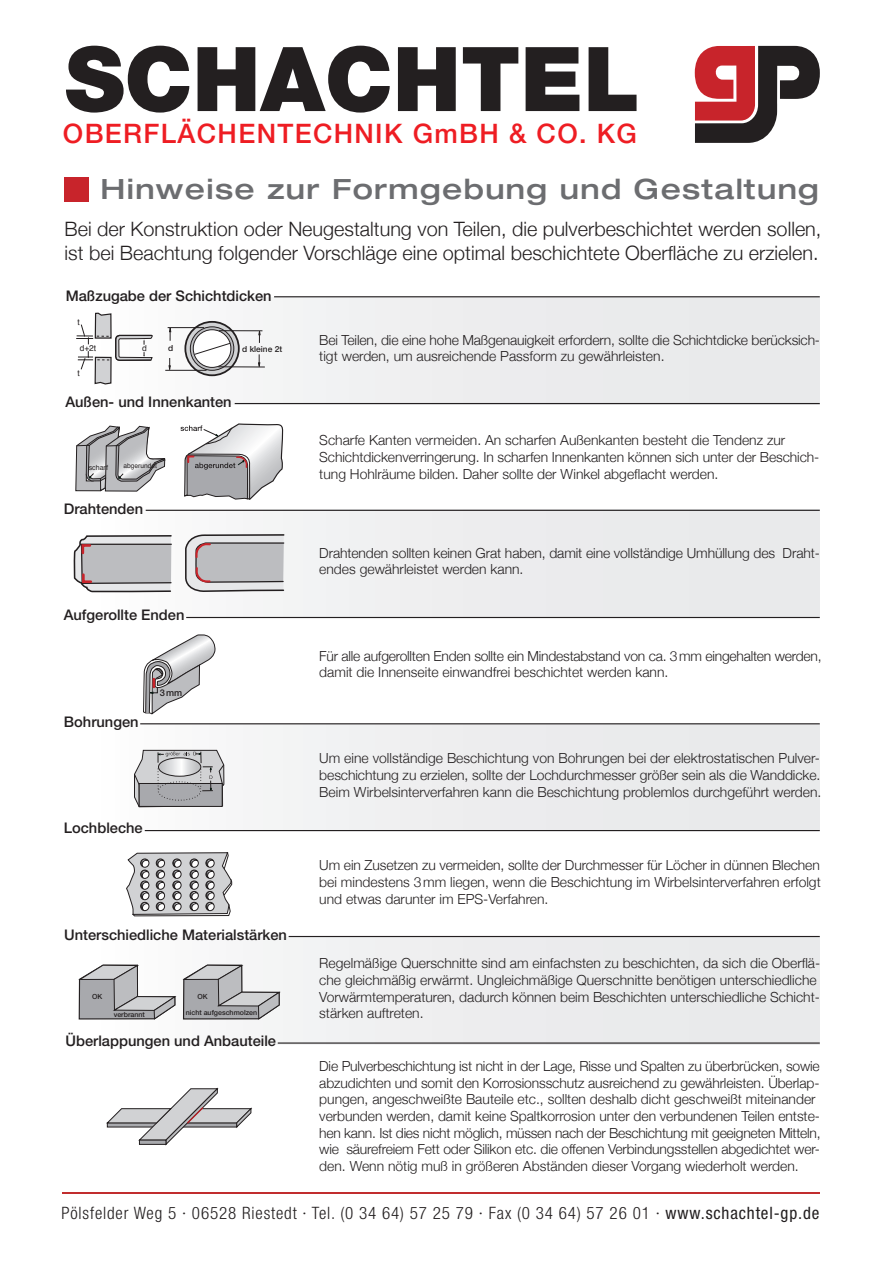
<style>
.page{position:relative;width:893px;height:1263px;background:#fff}
.page>*{position:absolute;margin:0;border:0;box-sizing:border-box;transform-origin:0 0}
.t1{font:900 89.4px "Helvetica Neue";color:#231f20}
.t2{font:500 expanded 27.9px "Helvetica Neue";letter-spacing:.05em;color:#6c6d70}
.t3{font:500 26.85px "Helvetica Neue";letter-spacing:.05em;color:#ee1d23}
.t4{font:300 19.8px/23.7px "Helvetica Neue";color:#231f20}
.t5{font:300 condensed 17.1px "Helvetica Neue";letter-spacing:.05em;color:#231f20}
.t6{font:500 14.7px "Helvetica Neue";color:#231f20}
.t7{font:300 13.95px/16.6px "Helvetica Neue";letter-spacing:-.005em;color:#231f20}
.t8{font:500 9.3px "Helvetica Neue";color:#231f20}
.t9{font:500 8.4px "Helvetica Neue";color:#231f20}
.t10{font:8.4px "Helvetica";color:#231f20}
.t11{font:500 7.05px "Helvetica Neue";color:#231f20}
.t12{font:7.05px "Helvetica";color:#231f20}
.t13{font:6.6px "Helvetica";color:#231f20}
.s1{font-weight:400}
</style>
<div class="page">
<div style="left:92px;top:724px;width:727px;height:107px;background:linear-gradient(to right,#fafafb,#e5e6e7)"></div>
<div style="left:92px;top:298px;width:727px;height:106px;background:linear-gradient(to right,#f9f9fa,#e5e6e8)"></div>
<div style="left:92px;top:510px;width:727px;height:106px;background:linear-gradient(to right,#fafafb,#e5e6e7)"></div>
<div style="left:92px;top:937px;width:727px;height:107px;background:linear-gradient(to right,#fafafb,#e5e6e7)"></div>
<svg style="left:695px;top:46px;width:125px;height:97px"></svg>
<hr style="left:62px;top:1192px;width:758px;height:1px;background:#c12d2e">
<div style="left:64px;top:177px;width:25px;height:25px;background:#c8242b"></div>
<hr style="left:274px;top:296px;width:546px;height:1px;background:#231f20">
<hr style="left:235px;top:403px;width:585px;height:1px;background:#231f20">
<hr style="left:146px;top:510px;width:674px;height:1px;background:#231f20">
<hr style="left:186px;top:617px;width:634px;height:1px;background:#231f20">
<hr style="left:140px;top:723px;width:680px;height:1px;background:#231f20">
<hr style="left:145px;top:830px;width:675px;height:1px;background:#231f20">
<hr style="left:289px;top:936px;width:531px;height:1px;background:#231f20">
<hr style="left:278px;top:1042px;width:542px;height:2px;background:#231f20">
<svg style="left:107px;top:1088px;width:144px;height:57px"></svg>
<svg style="left:134px;top:750px;width:91px;height:57px;background:#b0b1b3"></svg>
<svg style="left:126px;top:852px;width:106px;height:64px;background:#b5b5b6"></svg>
<svg style="left:184px;top:533px;width:101px;height:60px;background:#bdbbbe"></svg>
<svg style="left:73px;top:534px;width:100px;height:59px;background:#bcbabc"></svg>
<svg style="left:78px;top:964px;width:204px;height:56px"></svg>
<svg style="left:143px;top:609px;width:73px;height:106px"></svg>
<svg style="left:181px;top:423px;width:103px;height:77px"></svg>
<svg style="left:75px;top:426px;width:90px;height:65px"></svg>
<svg style="left:185px;top:322px;width:54px;height:53px"></svg>
<div style="left:184px;top:321px;width:56px;height:55px;border:2px solid #231f20;border-radius:50%"></div>
<svg style="left:190px;top:327px;width:44px;height:43px"></svg>
<div style="left:190px;top:326px;width:44px;height:45px;border:1px solid #231f20;border-radius:50%"></div>
<div style="left:193px;top:330px;width:38px;height:37px;background:#fff;border-radius:50%"></div>
<div style="left:193px;top:329px;width:38px;height:39px;border:1px solid #231f20;border-radius:50%"></div>
<svg style="left:194px;top:343px;width:37px;height:12px"></svg>
<hr style="left:168px;top:327px;width:36px;height:1px;background:#231f20">
<hr style="left:165px;top:370px;width:42px;height:1px;background:#231f20">
<svg style="left:169px;top:358px;width:2px;height:14px"></svg>
<svg style="left:169px;top:325px;width:2px;height:16px"></svg>
<svg style="left:258px;top:354px;width:2px;height:15px"></svg>
<svg style="left:258px;top:328px;width:3px;height:15px"></svg>
<hr style="left:218px;top:366px;width:47px;height:1px;background:#231f20">
<hr style="left:219px;top:330px;width:43px;height:1px;background:#231f20">
<svg style="left:76px;top:312px;width:77px;height:73px"></svg>
<h1 class="t1" style="left:65px;top:26px;width:576px">SCHACHTEL</h1>
<h3 class="t3" style="left:63px;top:117px;width:575px">OBERFLÄCHENTECHNIK GmBH &amp; CO. KG</h3>
<h2 class="t2" style="left:101px;top:172px;width:720px">Hinweise zur Formgebung und Gestaltung</h2>
<h3 class="t4" style="left:65px;top:217px;width:758px">Bei der Konstruktion oder Neugestaltung von Teilen, die pulverbeschichtet werden sollen, ist bei Beachtung folgender Vorschläge eine optimal beschichtete Oberfläche zu erzielen.</h3>
<p class="t6" style="left:66px;top:287px;width:207px">Maßzugabe der Schichtdicken</p>
<p class="t7" style="left:319px;top:331px;width:502px">Bei Teilen, die eine hohe Maßgenauigkeit erfordern, sollte die Schichtdicke berücksich&shy;tigt werden, um ausreichende Passform zu gewährleisten.</p>
<p class="t6" style="left:65px;top:393px;width:168px">Außen- und Innenkanten</p>
<p class="t7" style="left:319px;top:432px;width:502px">Scharfe Kanten vermeiden. An scharfen Außenkanten besteht die Tendenz zur<br>Schichtdickenverringerung. In scharfen Innenkanten können sich unter der Beschich&shy;tung Hohlräume bilden. Daher sollte der Winkel abgeflacht werden.</p>
<p class="t6" style="left:64px;top:500px;width:81px">Drahtenden</p>
<p class="t7" style="left:319px;top:544px;width:502px">Drahtenden sollten keinen Grat haben, damit eine vollständige Umhüllung des Draht&shy;endes gewährleistet werden kann.</p>
<p class="t6" style="left:64px;top:606px;width:122px">Aufgerollte Enden</p>
<p class="t7" style="left:319px;top:647px;width:504px">Für alle aufgerollten Enden sollte ein Mindestabstand von ca. 3mm eingehalten werden, damit die Innenseite einwandfrei beschichtet werden kann.</p>
<p class="t6" style="left:64px;top:713px;width:76px">Bohrungen</p>
<p class="t7" style="left:319px;top:750px;width:504px;text-align:justify">Um eine vollständige Beschichtung von Bohrungen bei der elektrostatischen Pulver&shy;beschichtung zu erzielen, sollte der Lochdurchmesser größer sein als die Wanddicke.<br>Beim Wirbelsinterverfahren kann die Beschichtung problemlos durchgeführt werden.</p>
<p class="t6" style="left:64px;top:819px;width:81px">Lochbleche</p>
<p class="t7" style="left:319px;top:857px;width:503px;text-align:justify">Um ein Zusetzen zu vermeiden, sollte der Durchmesser für Löcher in dünnen Blechen bei mindestens 3mm liegen, wenn die Beschichtung im Wirbelsinterverfahren erfolgt und etwas darunter im EPS-Verfahren.</p>
<p class="t6" style="left:64px;top:926px;width:224px">Unterschiedliche Materialstärken</p>
<p class="t7" style="left:319px;top:955px;width:502px">Regelmäßige Querschnitte sind am einfachsten zu beschichten, da sich die Oberflä&shy;che gleichmäßig erwärmt. Ungleichmäßige Querschnitte benötigen unterschiedliche Vorwärmtemperaturen, dadurch können beim Beschichten unterschiedliche Schicht&shy;stärken auftreten.</p>
<p class="t6" style="left:66px;top:1032px;width:212px">Überlappungen und Anbauteile</p>
<p class="t7" style="left:319px;top:1057px;width:503px">Die Pulverbeschichtung ist nicht in der Lage, Risse und Spalten zu überbrücken, sowie abzudichten und somit den Korrosionsschutz ausreichend zu gewährleisten. Überlap&shy;pungen, angeschweißte Bauteile etc., sollten deshalb dicht geschweißt miteinander verbunden werden, damit keine Spaltkorrosion unter den verbundenen Teilen entste&shy;hen kann. Ist dies nicht möglich, müssen nach der Beschichtung mit geeigneten Mitteln, wie säurefreiem Fett oder Silikon etc. die offenen Verbindungsstellen abgedichtet wer&shy;den. Wenn nötig muß in größeren Abständen dieser Vorgang wiederholt werden.</p>
<p class="t10" style="left:78px;top:316px;width:4px">t</p>
<p class="t10" style="left:80px;top:341px;width:18px">d+2t</p>
<p class="t9" style="left:168px;top:342px;width:7px">d</p>
<p class="t9" style="left:242px;top:344px;width:41px">d kleine 2t</p>
<p class="t10" style="left:78px;top:366px;width:4px">t</p>
<p class="t12" style="left:89px;top:462px;width:21px">scharf</p>
<p class="t13" style="left:123px;top:461px;width:35px">abgerundet</p>
<p class="t8" style="left:160px;top:687px;width:24px">3mm</p>
<p class="t11" style="left:92px;top:992px;width:12px">OK</p>
<p class="t11" style="left:197px;top:992px;width:12px">OK</p>
<p class="t11" style="left:186px;top:1009px;width:73px">nicht aufgeschmolzen</p>
<p class="t11" style="left:114px;top:1010px;width:33px">verbrannt</p>
<p class="t5" style="left:61px;top:1202px;width:759px">Pölsfelder Weg 5 · 06528 Riestedt · Tel. (0 34 64) 57 25 79 · Fax (0 34 64) 57 26 01 · <span class="s1">www.schachtel-gp.de</span></p>
</div>
